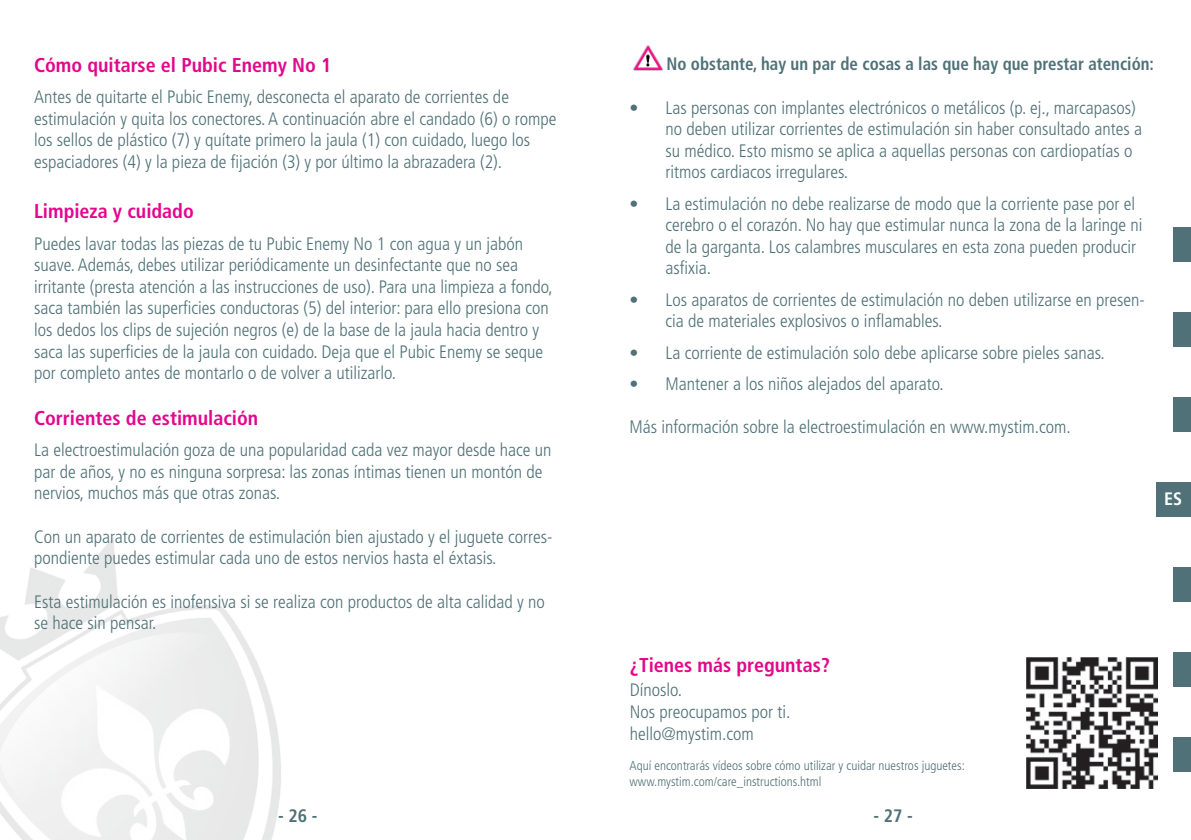
<style>
.page{position:relative;width:1191px;height:840px;background:#fff}
.page>*{position:absolute;margin:0;border:0;box-sizing:border-box;transform-origin:0 0}
.t1{font:700 condensed 20px "Frutiger";color:#e2078c}
.t2{font:300 condensed 18px/21.6px "Frutiger";color:#4f7177}
.t3{font:700 condensed 18px "Frutiger";color:#4f7177;scale:.94 1}
.t4{font:700 condensed 18px "Frutiger";color:#4f7177}
.t5{font:700 condensed 18px "Frutiger";color:#fff}
.t6{font:300 condensed 13px/15.6px "Frutiger";color:#4f7177}
</style>
<div class="page">
<img style="left:0;top:537px;width:281px;height:302px">
<img style="left:634px;top:45px;width:28px;height:26px">
<img style="left:1026px;top:657px;width:131px;height:131px">
<div style="left:1174px;top:227px;width:17px;height:34px;background:#4f7177"></div>
<div style="left:1174px;top:312px;width:17px;height:34px;background:#4f7177"></div>
<div style="left:1174px;top:397px;width:17px;height:34px;background:#4f7177"></div>
<div style="left:1157px;top:482px;width:34px;height:34px;background:#4f7177"></div>
<div style="left:1174px;top:567px;width:17px;height:34px;background:#4f7177"></div>
<div style="left:1174px;top:652px;width:17px;height:34px;background:#4f7177"></div>
<div style="left:1174px;top:737px;width:17px;height:34px;background:#4f7177"></div>
<p class="t1" style="left:34px;top:53px;width:299px">Cómo quitarse el Pubic Enemy No 1</p>
<p class="t2" style="left:34px;top:86px;width:524px">Antes de quitarte el Pubic Enemy, desconecta el aparato de corrientes de estimulación y quita los conectores. A continuación abre el candado (6) o rompe los sellos de plástico (7) y quítate primero la jaula (1) con cuidado, luego los espaciadores (4) y la pieza de fijación (3) y por último la abrazadera (2).</p>
<p class="t1" style="left:34px;top:199px;width:161px">Limpieza y cuidado</p>
<p class="t2" style="left:34px;top:233px;width:520px">Puedes lavar todas las piezas de tu Pubic Enemy No 1 con agua y un jabón suave. Además, debes utilizar periódicamente un desinfectante que no sea irritante (presta atención a las instrucciones de uso). Para una limpieza a fondo, saca también las superficies conductoras (5) del interior: para ello presiona con los dedos los clips de sujeción negros (e) de la base de la jaula hacia dentro y saca las superficies de la jaula con cuidado. Deja que el Pubic Enemy se seque por completo antes de montarlo o de volver a utilizarlo.</p>
<p class="t1" style="left:34px;top:406px;width:226px">Corrientes de estimulación</p>
<p class="t2" style="left:34px;top:439px;width:519px">La electroestimulación goza de una popularidad cada vez mayor desde hace un par de años, y no es ninguna sorpresa: las zonas íntimas tienen un montón de nervios, muchos más que otras zonas.</p>
<p class="t2" style="left:34px;top:525px;width:520px">Con un aparato de corrientes de estimulación bien ajustado y el juguete corres&shy;pondiente puedes estimular cada uno de estos nervios hasta el éxtasis.</p>
<p class="t2" style="left:34px;top:590px;width:512px">Esta estimulación es inofensiva si se realiza con productos de alta calidad y no se hace sin pensar.</p>
<p class="t3" style="left:666px;top:53px;width:520px">No obstante, hay un par de cosas a las que hay que prestar atención:</p>
<p class="t2" style="left:665px;top:97px;width:478px;text-indent:-36px">• Las personas con implantes electrónicos o metálicos (p. ej., marcapasos) no deben utilizar corrientes de estimulación sin haber consultado antes a su médico. Esto mismo se aplica a aquellas personas con cardiopatías o ritmos cardiacos irregulares.</p>
<p class="t2" style="left:665px;top:193px;width:478px;text-indent:-36px">• La estimulación no debe realizarse de modo que la corriente pase por el cerebro o el corazón. No hay que estimular nunca la zona de la laringe ni de la garganta. Los calambres musculares en esta zona pueden producir asfixia.</p>
<p class="t2" style="left:665px;top:289px;width:481px;text-indent:-36px">• Los aparatos de corrientes de estimulación no deben utilizarse en presen&shy;cia de materiales explosivos o inflamables.</p>
<p class="t2" style="left:629px;top:341px;width:477px">• La corriente de estimulación solo debe aplicarse sobre pieles sanas.</p>
<p class="t2" style="left:629px;top:373px;width:316px">• Mantener a los niños alejados del aparato.</p>
<p class="t2" style="left:629px;top:416px;width:443px">Más información sobre la electroestimulación en www.mystim.com.</p>
<p class="t1" style="left:630px;top:653px;width:202px">¿Tienes más preguntas?</p>
<p class="t2" style="left:630px;top:679px;width:162px">Dínoslo.<br>Nos preocupamos por ti. hello@mystim.com</p>
<p class="t6" style="left:629px;top:757px;width:337px">Aquí encontrarás vídeos sobre cómo utilizar y cuidar nuestros juguetes: www.mystim.com/care_instructions.html</p>
<p class="t4" style="left:278px;top:804px;width:41px">- 26 -</p>
<p class="t4" style="left:873px;top:804px;width:41px">- 27 -</p>
<p class="t5" style="left:1164px;top:488px;width:19px">ES</p>
</div>
